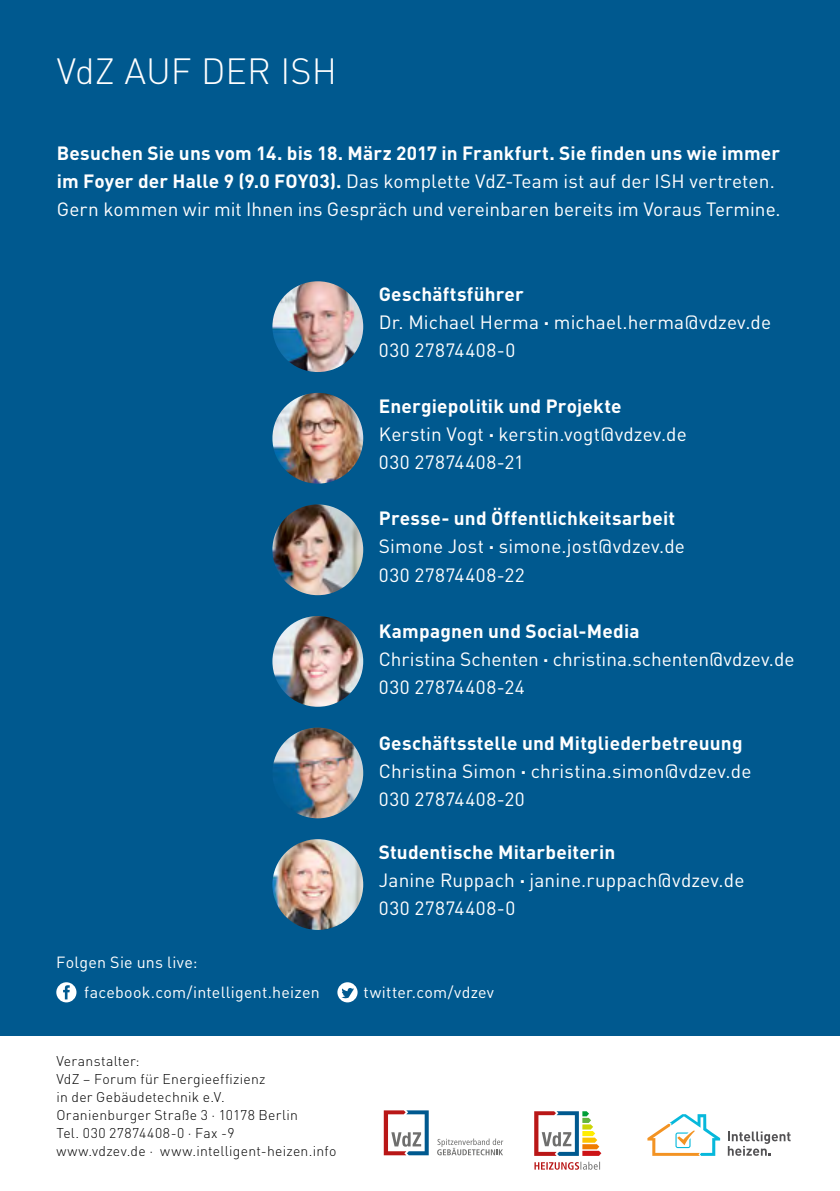
<style>
.page{position:relative;width:840px;height:1191px;background:#fff}
.page>*{position:absolute;margin:0;border:0;box-sizing:border-box;transform-origin:0 0}
.t1{font:300 36px "DIN Pro";color:#fff}
.t2{font:19px/28px "DIN Pro";letter-spacing:.01em;color:#fff}
.t3{font:16px/30px "DIN Pro";letter-spacing:.015em;color:#fff}
.t4{font:300 14px/18px "DIN Pro";letter-spacing:.02em;color:#000}
.s1{font-weight:700}
</style>
<div class="page">
<div style="left:0;top:0;width:839px;height:1035px;background:#00598f"></div>
<img style="left:272px;top:281px;width:91px;height:91px;border-radius:45px">
<img style="left:272px;top:393px;width:91px;height:90px;border-radius:45px">
<img style="left:272px;top:504px;width:91px;height:91px;border-radius:45px">
<img style="left:272px;top:616px;width:91px;height:91px;border-radius:45px">
<img style="left:272px;top:727px;width:91px;height:91px;border-radius:45px">
<img style="left:272px;top:839px;width:91px;height:91px;border-radius:45px">
<svg style="left:437px;top:1138px;width:66px;height:17px"></svg>
<svg style="left:383px;top:1110px;width:45px;height:45px"></svg>
<svg style="left:647px;top:1114px;width:73px;height:42px"></svg>
<svg style="left:727px;top:1131px;width:63px;height:24px"></svg>
<svg style="left:534px;top:1111px;width:67px;height:44px"></svg>
<svg style="left:534px;top:1161px;width:64px;height:8px"></svg>
<div style="left:337px;top:982px;width:20px;height:20px;background:#fff;border-radius:50%"></div>
<svg style="left:341px;top:988px;width:13px;height:10px"></svg>
<div style="left:56px;top:982px;width:20px;height:20px;background:#fff;border-radius:50%"></div>
<svg style="left:63px;top:985px;width:7px;height:14px"></svg>
<h1 class="t1" style="left:57px;top:47px;width:255px">VdZ auf der ISH</h1>
<p class="t2" style="left:57px;top:138px;width:725px"><span class="s1">Besuchen Sie uns vom 14. bis 18. März 2017 in Frankfurt. Sie finden uns wie immer im Foyer der Halle 9 (9.0 FOY03).</span> Das komplette VdZ-Team ist auf der ISH vertreten.<br>Gern kommen wir mit Ihnen ins Gespräch und vereinbaren bereits im Voraus Termine.</p>
<p class="t2" style="left:378px;top:280px;width:393px"><span class="s1">Geschäftsführer<br></span>Dr. Michael Herma <span class="s1">·</span> michael.herma@vdzev.de<br>030 27874408-0</p>
<p class="t2" style="left:378px;top:392px;width:309px"><span class="s1">Energiepolitik und Projekte<br></span>Kerstin Vogt <span class="s1">·</span> kerstin.vogt@vdzev.de<br>030 27874408-21</p>
<p class="t2" style="left:378px;top:504px;width:307px"><span class="s1">Presse- und Öffentlichkeitsarbeit<br></span>Simone Jost <span class="s1">·</span> simone.jost@vdzev.de<br>030 27874408-22</p>
<p class="t2" style="left:378px;top:616px;width:417px"><span class="s1">Kampagnen und Social-Media<br></span>Christina Schenten <span class="s1">·</span> christina.schenten@vdzev.de<br>030 27874408-24</p>
<p class="t3" style="left:84px;top:947px;width:237px;text-indent:-28px">Folgen Sie uns live: facebook.com/intelligent.heizen</p>
<p class="t4" style="left:56px;top:1051px;width:281px">Veranstalter:<br>VdZ – Forum für Energieeffizienz<br>in der Gebäudetechnik e.V.<br>Oranienburger Straße 3 · 10178 Berlin<br>Tel. 030 27874408-0 · Fax -9<br>www.vdzev.de · www.intelligent-heizen.info</p>
<p class="t2" style="left:378px;top:728px;width:374px"><span class="s1">Geschäftsstelle und Mitgliederbetreuung<br></span>Christina Simon <span class="s1">·</span> christina.simon@vdzev.de<br>030 27874408-20</p>
<p class="t2" style="left:378px;top:837px;width:367px"><span class="s1">Studentische Mitarbeiterin<br></span>Janine Ruppach <span class="s1">·</span> janine.ruppach@vdzev.de<br>030 27874408-0</p>
<p class="t3" style="left:363px;top:977px;width:132px">twitter.com/vdzev</p>
</div>
